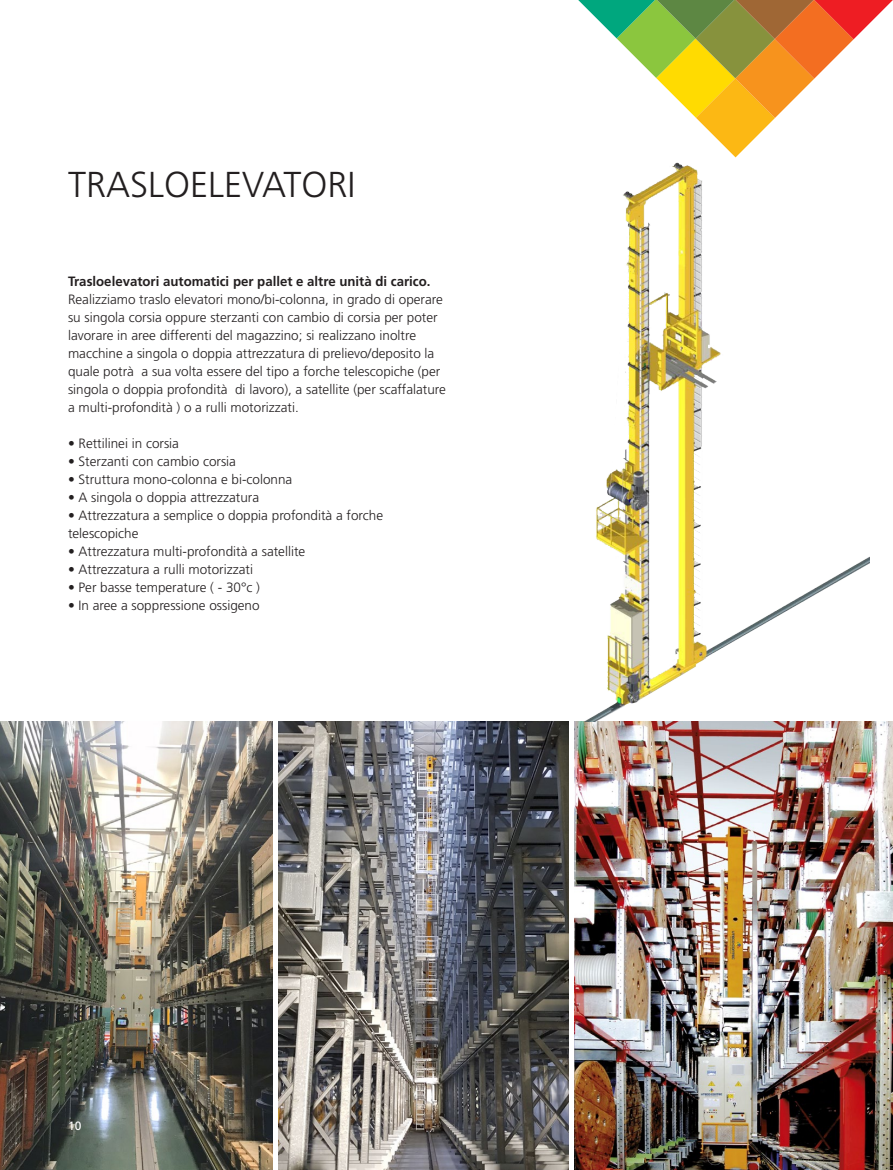
<style>
.page{position:relative;width:893px;height:1170px;background:#fff}
.page>*{position:absolute;margin:0;border:0;box-sizing:border-box;transform-origin:0 0}
.t1{font:300 36px "Frutiger LT Std";color:#231f20}
.t2{font:300 13.5px/18px "Frutiger LT Std";color:#231f20}
.t3{font:700 13.5px "Frutiger LT Std";color:#231f20}
.t4{font:12px "Frutiger LT Std";color:#fff}
</style>
<div class="page">
<svg style="left:578px;top:0;width:315px;height:148px"></svg>
<img style="left:0;top:721px;width:272px;height:448px">
<img style="left:279px;top:721px;width:290px;height:448px">
<img style="left:574px;top:721px;width:319px;height:448px">
<img style="left:585px;top:148px;width:284px;height:573px">
<h1 class="t1" style="left:68px;top:164px;width:289px">TRASLOELEVATORI</h1>
<p class="t3" style="left:68px;top:273px;width:364px">Trasloelevatori automatici per pallet e altre unità di carico.</p>
<p class="t2" style="left:68px;top:290px;width:379px">Realizziamo traslo elevatori mono/bi-colonna, in grado di operare su singola corsia oppure sterzanti con cambio di corsia per poter lavorare in aree differenti del magazzino; si realizzano inoltre macchine a singola o doppia attrezzatura di prelievo/deposito la quale potrà a sua volta essere del tipo a forche telescopiche (per singola o doppia profondità di lavoro), a satellite (per scaffalature a multi-profondità ) o a rulli motorizzati.</p>
<p class="t2" style="left:68px;top:434px;width:112px">• Rettilinei in corsia</p>
<p class="t2" style="left:68px;top:452px;width:169px">• Sterzanti con cambio corsia</p>
<p class="t2" style="left:68px;top:470px;width:226px">• Struttura mono-colonna e bi-colonna</p>
<p class="t2" style="left:68px;top:488px;width:193px">• A singola o doppia attrezzatura</p>
<p class="t2" style="left:68px;top:506px;width:317px">• Attrezzatura a semplice o doppia profondità a forche telescopiche</p>
<p class="t2" style="left:68px;top:542px;width:239px">• Attrezzatura multi-profondità a satellite</p>
<p class="t2" style="left:68px;top:560px;width:186px">• Attrezzatura a rulli motorizzati</p>
<p class="t2" style="left:68px;top:578px;width:193px">• Per basse temperature ( - 30°c )</p>
<p class="t2" style="left:68px;top:596px;width:193px">• In aree a soppressione ossigeno</p>
<p class="t4" style="left:68px;top:1118px;width:15px">10</p>
</div>
